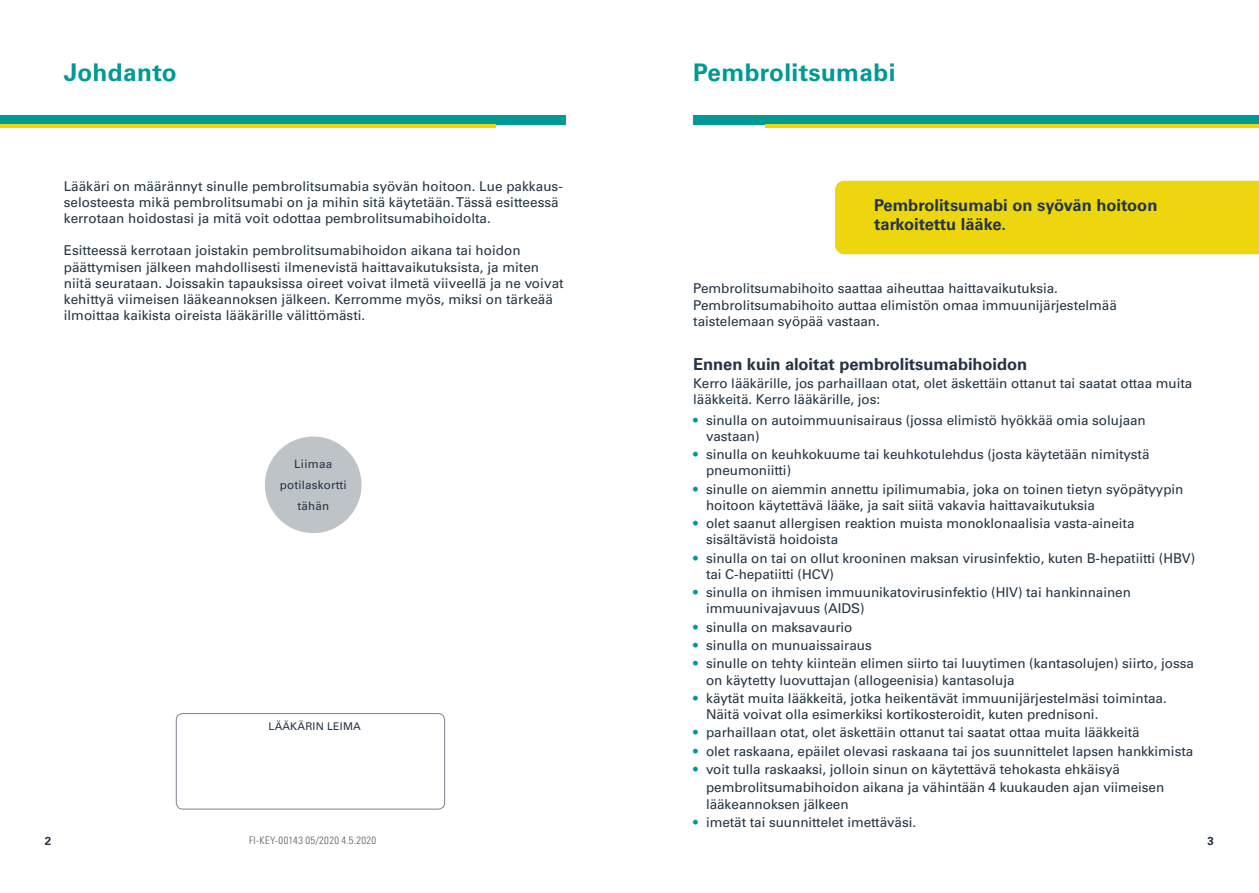
<style>
.page{position:relative;width:1259px;height:893px;background:#fff}
.page>*{position:absolute;margin:0;border:0;box-sizing:border-box;transform-origin:0 0}
.t1{font:700 24.45px "Univers LT Std";letter-spacing:.015em;color:#009994}
.t2{font:700 24.3px "Univers LT Std";letter-spacing:.015em;color:#009994}
.t3{font:700 16.5px/19.8px "Univers LT Std";letter-spacing:-.005em;color:#243444}
.t4{font:13.5px/16.2px "Univers LT Std";letter-spacing:-.005em;color:#243444}
.t5{font:11.7px/21px "Univers LT Std";letter-spacing:.015em;color:#243444;text-align:center}
.t6{font:700 11.7px "Univers LT Std";color:#243444}
.t7{font:10.65px "Univers LT Std";letter-spacing:.015em;color:#243444}
.t8{font:300 condensed 10.5px "Univers LT Std";letter-spacing:.035em;color:#58595b}
.s1{color:#009994}
</style>
<div class="page">
<div style="left:0;top:115px;width:566px;height:10px;background:#009994"></div>
<div style="left:693px;top:115px;width:566px;height:10px;background:#009994"></div>
<hr style="left:0;top:125px;width:495px;height:3px;background:#edd60d">
<hr style="left:765px;top:125px;width:494px;height:3px;background:#edd60d">
<div style="left:835px;top:181px;width:424px;height:73px;background:#edd60d"></div>
<div style="left:176px;top:713px;width:269px;height:96px;border:1px solid #79828f;border-radius:7px"></div>
<div style="left:265px;top:437px;width:96px;height:96px;background:#bec3c8;border-radius:50%"></div>
<h1 class="t1" style="left:64px;top:58px;width:114px">Johdanto</h1>
<p class="t4" style="left:64px;top:178px;width:500px">Lääkäri on määrännyt sinulle pembrolitsumabia syövän hoitoon. Lue pakkaus&shy;selosteesta mikä pembrolitsumabi on ja mihin sitä käytetään. Tässä esitteessä kerrotaan hoidostasi ja mitä voit odottaa pembrolitsumabihoidolta.</p>
<p class="t4" style="left:64px;top:243px;width:501px">Esitteessä kerrotaan joistakin pembrolitsumabihoidon aikana tai hoidon päättymisen jälkeen mahdollisesti ilmenevistä haittavaikutuksista, ja miten niitä seurataan. Joissakin tapauksissa oireet voivat ilmetä viiveellä ja ne voivat kehittyä viimeisen lääkeannoksen jälkeen. Kerromme myös, miksi on tärkeää ilmoittaa kaikista oireista lääkärille välittömästi.</p>
<p class="t5" style="left:280px;top:453px;width:68px">Liimaa potilaskortti tähän</p>
<p class="t7" style="left:269px;top:719px;width:94px">LÄÄKÄRIN LEIMA</p>
<h2 class="t2" style="left:693px;top:59px;width:204px">Pembrolitsumabi</h2>
<p class="t3" style="left:874px;top:195px;width:285px">Pembrolitsumabi on syövän hoitoon tarkoitettu lääke.</p>
<p class="t4" style="left:693px;top:281px;width:425px">Pembrolitsumabihoito saattaa aiheuttaa haittavaikutuksia.<br>Pembrolitsumabihoito auttaa elimistön omaa immuunijärjestelmää taistelemaan syöpää vastaan.</p>
<p class="t3" style="left:693px;top:354px;width:335px">Ennen kuin aloitat pembrolitsumabihoidon</p>
<p class="t4" style="left:693px;top:375px;width:500px">Kerro lääkärille, jos parhaillaan otat, olet äskettäin ottanut tai saatat ottaa muita lääkkeitä. Kerro lääkärille, jos:</p>
<p class="t4" style="left:706px;top:412px;width:441px;text-indent:-13px"><span class="s1">•</span> sinulla on autoimmuunisairaus (jossa elimistö hyökkää omia solujaan vastaan)</p>
<p class="t4" style="left:706px;top:446px;width:445px;text-indent:-13px"><span class="s1">•</span> sinulla on keuhkokuume tai keuhkotulehdus (josta käytetään nimitystä pneumoniitti)</p>
<p class="t4" style="left:706px;top:481px;width:479px;text-indent:-13px"><span class="s1">•</span> sinulle on aiemmin annettu ipilimumabia, joka on toinen tietyn syöpätyypin hoitoon käytettävä lääke, ja sait siitä vakavia haittavaikutuksia</p>
<p class="t4" style="left:706px;top:515px;width:430px;text-indent:-13px"><span class="s1">•</span> olet saanut allergisen reaktion muista monoklonaalisia vasta-aineita sisältävistä hoidoista</p>
<p class="t4" style="left:706px;top:550px;width:490px;text-indent:-13px"><span class="s1">•</span> sinulla on tai on ollut krooninen maksan virusinfektio, kuten B-hepatiitti (HBV) tai C-hepatiitti (HCV)</p>
<p class="t4" style="left:706px;top:584px;width:426px;text-indent:-13px"><span class="s1">•</span> sinulla on ihmisen immuunikatovirusinfektio (HIV) tai hankinnainen immuunivajavuus (AIDS)</p>
<p class="t4" style="left:693px;top:619px;width:161px"><span class="s1">•</span> sinulla on maksavaurio</p>
<p class="t4" style="left:693px;top:637px;width:180px"><span class="s1">•</span> sinulla on munuaissairaus</p>
<p class="t4" style="left:706px;top:655px;width:489px;text-indent:-13px"><span class="s1">•</span> sinulle on tehty kiinteän elimen siirto tai luuytimen (kantasolujen) siirto, jossa on käytetty luovuttajan (allogeenisia) kantasoluja</p>
<p class="t4" style="left:706px;top:690px;width:462px;text-indent:-13px"><span class="s1">•</span> käytät muita lääkkeitä, jotka heikentävät immuunijärjestelmäsi toimintaa.<br>Näitä voivat olla esimerkiksi kortikosteroidit, kuten prednisoni.</p>
<p class="t4" style="left:693px;top:725px;width:448px"><span class="s1">•</span> parhaillaan otat, olet äskettäin ottanut tai saatat ottaa muita lääkkeitä</p>
<p class="t4" style="left:693px;top:743px;width:501px"><span class="s1">•</span> olet raskaana, epäilet olevasi raskaana tai jos suunnittelet lapsen hankkimista</p>
<p class="t4" style="left:706px;top:760px;width:460px;line-height:18.3px;text-indent:-13px"><span class="s1">•</span> voit tulla raskaaksi, jolloin sinun on käytettävä tehokasta ehkäisyä pembrolitsumabihoidon aikana ja vähintään 4 kuukauden ajan viimeisen</p>
<p class="t4" style="left:706px;top:796px;width:144px">lääkeannoksen jälkeen</p>
<p class="t4" style="left:693px;top:814px;width:224px"><span class="s1">•</span> imetät tai suunnittelet imettäväsi.</p>
<p class="t6" style="left:45px;top:834px;width:8px">2</p>
<p class="t8" style="left:249px;top:834px;width:129px">FI-KEY-00143 05/2020 4.5.2020</p>
<p class="t6" style="left:1207px;top:834px;width:8px">3</p>
</div>
